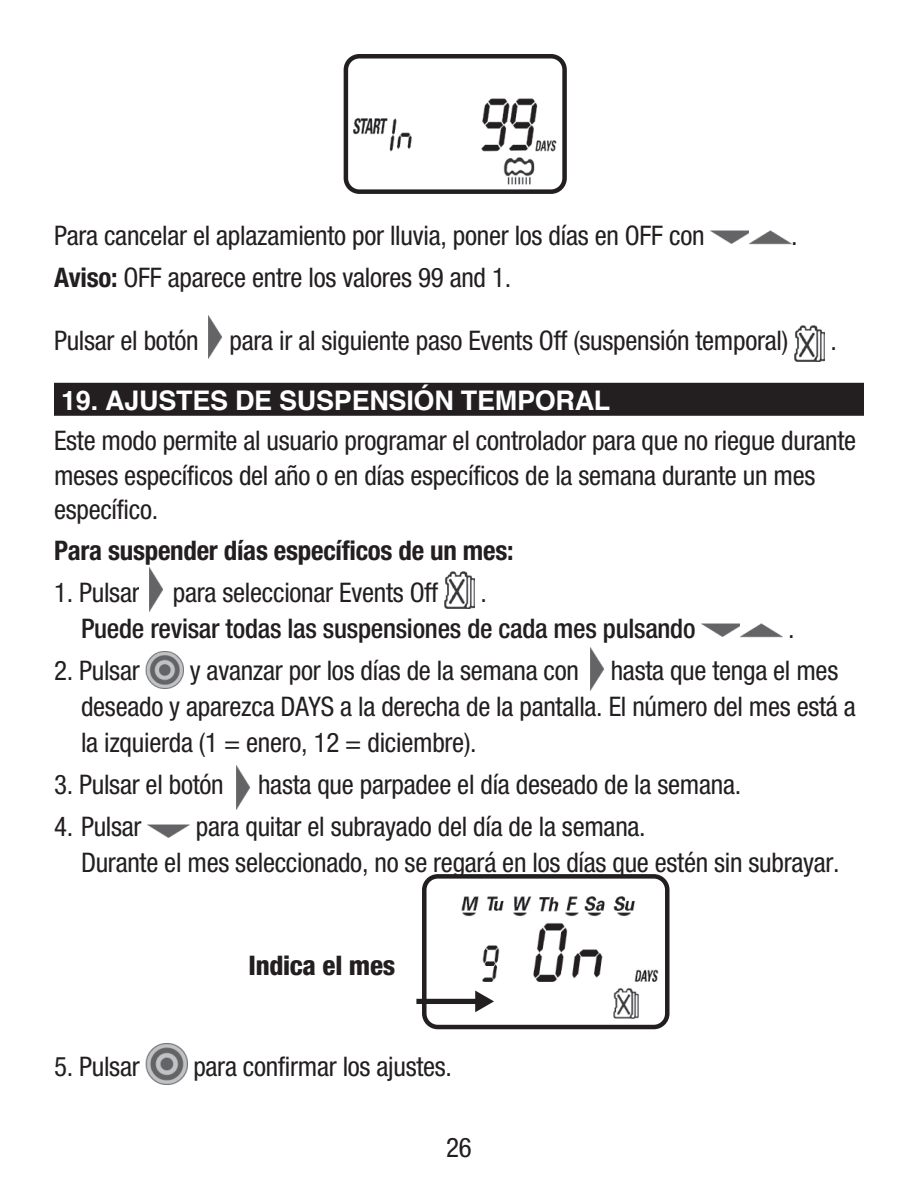
<style>
.page{position:relative;width:918px;height:1188px;background:#fff}
.page>*{position:absolute;margin:0;border:0;box-sizing:border-box;transform-origin:0 0}
._2_Numbers{font:condensed 27px/34.5px "Helvetica Neue";letter-spacing:-.01em;color:#231f20}
.Numbers_with_icon_sp{font:condensed 27px/36px "Helvetica Neue";letter-spacing:-.01em;color:#231f20}
._3_body{font:condensed 27px "Helvetica Neue";letter-spacing:-.01em;color:#231f20}
.Numbers_with_icon_sp-2{font:500 condensed 27px/36px "Helvetica Neue";letter-spacing:-.01em;color:#231f20}
._3_body-2{font:700 condensed 27px "Helvetica Neue";letter-spacing:-.01em;color:#231f20}
._1_head{font:700 27px "Helvetica";letter-spacing:-.01em;color:#fff}
._2_Numbers-2{font:800 condensed 27px "Helvetica Neue";letter-spacing:-.01em;color:#231f20}
.s1{font-weight:700}
.s2{font-family:"Helvetica";font-weight:700;font-stretch:normal;color:#fff}
.s3{font-weight:400}
</style>
<div class="page">
<div style="left:54px;top:383px;width:810px;height:33px;background:#231f20"></div>
<img style="left:711px;top:230px;width:39px;height:15px">
<img style="left:750px;top:230px;width:41px;height:15px">
<img style="left:208px;top:315px;width:14px;height:44px">
<img style="left:794px;top:325px;width:31px;height:37px">
<img style="left:149px;top:568px;width:14px;height:43px">
<img style="left:444px;top:572px;width:31px;height:37px">
<img style="left:701px;top:623px;width:40px;height:15px">
<img style="left:741px;top:623px;width:41px;height:15px">
<img style="left:146px;top:651px;width:37px;height:37px">
<img style="left:590px;top:647px;width:14px;height:44px">
<img style="left:236px;top:766px;width:14px;height:43px">
<img style="left:148px;top:824px;width:41px;height:14px">
<img style="left:427px;top:879px;width:238px;height:145px">
<div style="left:422px;top:874px;width:248px;height:155px;border:4px solid #231f20;border-radius:14px"></div>
<img style="left:146px;top:1044px;width:41px;height:41px">
<img style="left:349px;top:59px;width:213px;height:130px">
<div style="left:344px;top:54px;width:223px;height:140px;border:4px solid #231f20;border-radius:14px"></div>
<svg style="left:416px;top:991px;width:78px;height:21px"></svg>
<p class="_2_Numbers" style="left:54px;top:218px;width:652px">Para cancelar el aplazamiento por lluvia, poner los días en OFF con</p>
<p class="_2_Numbers" style="left:791px;top:218px;width:8px">.</p>
<p class="_2_Numbers" style="left:54px;top:260px;width:459px"><span class="s1">Aviso:</span> OFF aparece entre los valores 99 and 1.</p>
<p class="_2_Numbers" style="left:54px;top:323px;width:736px">Pulsar el botón para ir al siguiente paso Events Off (suspensión temporal)</p>
<p class="_2_Numbers" style="left:831px;top:323px;width:24px">.<span class="s2">F</span></p>
<p class="_1_head" style="left:61px;top:378px;width:551px">19. AJUSTES DE SUSPENSIÓN TEMPORAL</p>
<p class="_2_Numbers" style="left:54px;top:423px;width:804px">Este modo permite al usuario programar el controlador para que no riegue durante meses específicos del año o en días específicos de la semana durante un mes específico.</p>
<p class="_3_body-2" style="left:54px;top:534px;width:461px">Para suspender días específicos de un mes:</p>
<p class="Numbers_with_icon_sp" style="left:54px;top:574px;width:386px">1. Pulsar para seleccionar Events Off</p>
<p class="Numbers_with_icon_sp-2" style="left:81px;top:574px;width:616px;text-indent:400px"><span class="s3">.<br></span>Puede revisar todas las suspensiones de cada mes pulsando</p>
<p class="Numbers_with_icon_sp" style="left:788px;top:610px;width:8px">.</p>
<p class="Numbers_with_icon_sp" style="left:81px;top:652px;width:776px;text-indent:109px">y avanzar por los días de la semana con hasta que tenga el mes deseado y aparezca DAYS a la derecha de la pantalla. El número del mes está a la izquierda (1 = enero, 12 = diciembre).</p>
<p class="_3_body" style="left:54px;top:769px;width:171px">3. Pulsar el botón</p>
<p class="_3_body" style="left:258px;top:769px;width:485px">hasta que parpadee el día deseado de la semana.</p>
<p class="Numbers_with_icon_sp" style="left:54px;top:808px;width:89px">4. Pulsar</p>
<p class="Numbers_with_icon_sp" style="left:54px;top:652px;width:87px">2. Pulsar</p>
<p class="Numbers_with_icon_sp" style="left:81px;top:808px;width:760px;text-indent:115px">para quitar el subrayado del día de la semana.<br>Durante el mes seleccionado, no se regará en los días que estén sin subrayar.</p>
<p class="_2_Numbers-2" style="left:248px;top:949px;width:148px">Indica el mes</p>
<p class="_2_Numbers" style="left:54px;top:1049px;width:87px">5. Pulsar</p>
<p class="_2_Numbers" style="left:193px;top:1049px;width:260px">para confirmar los ajustes.</p>
<p class="Numbers_with_icon_sp" style="left:446px;top:1130px;width:27px">26</p>
</div>
